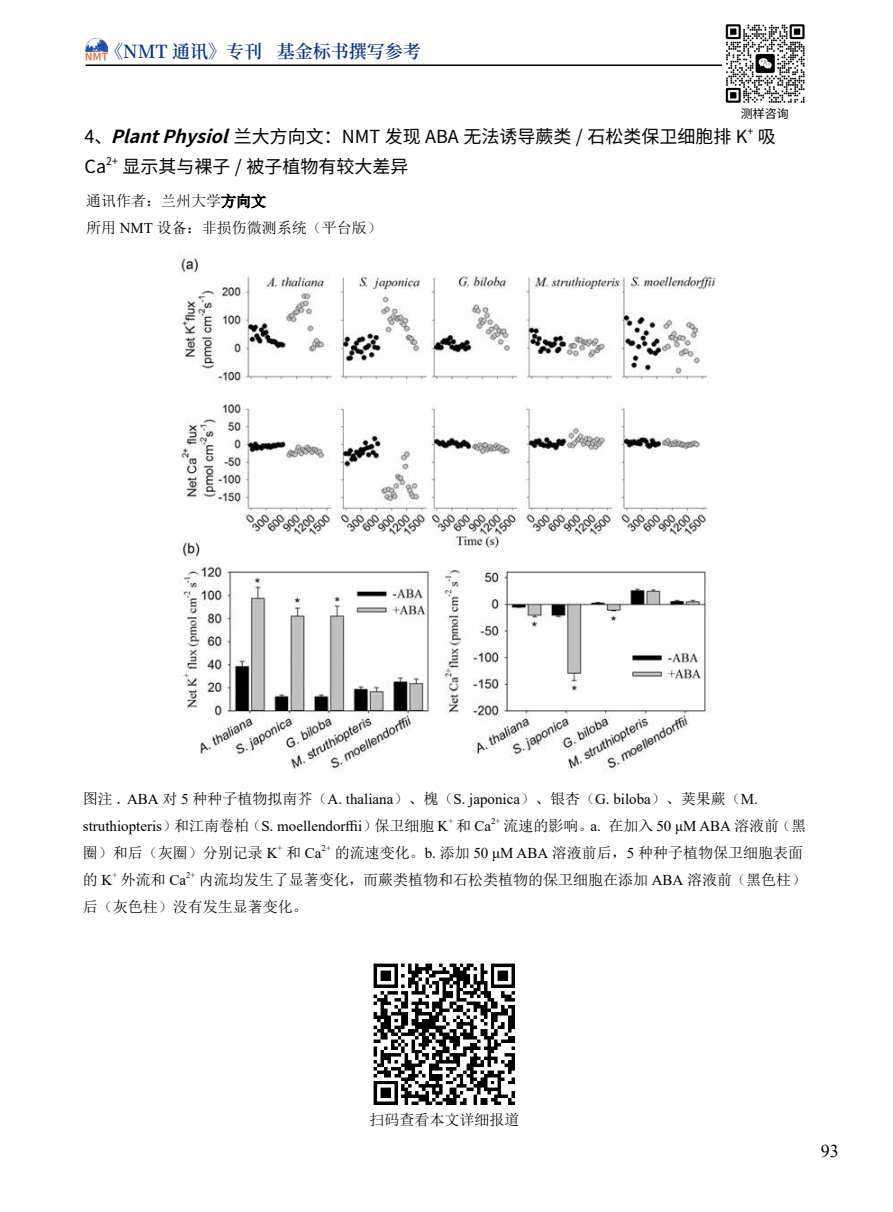
<style>
.page{position:relative;width:893px;height:1212px;background:#fff}
.page>*{position:absolute;margin:0;border:0;box-sizing:border-box;transform-origin:0 0}
.t1{font:18px "Noto Sans Hans";color:#000}
.t2{font:600 18px "Source Han Serif CN";color:#0c3388}
.t3{font:18px "Times New Roman";color:#000}
.t4{font:15px/27px "Sim Sun";color:#000}
.t5{font:15px/27px "Times New Roman";color:#000}
.t6{font:12px "Noto Sans Hans";color:#000}
.t7{font:10.5px "Noto Sans Hans";color:#000}
.t8{font:8.7px "Times New Roman";color:#000}
.s1{font-weight:700;font-style:italic}
.s2{font-family:"Times New Roman"}
.s3{font-family:"Sim Sun"}
</style>
<div class="page">
<hr style="left:86px;top:64px;width:721px;height:2px;background:#000">
<img style="left:86px;top:38px;width:22px;height:22px">
<img style="left:722px;top:24px;width:85px;height:79px">
<img style="left:178px;top:255px;width:538px;height:517px">
<img style="left:373px;top:963px;width:142px;height:142px">
<svg style="left:221px;top:193px;width:45px;height:16px"></svg>
<p class="t2" style="left:105px;top:41px;width:317px">《NMT 通讯》专刊 基金标书撰写参考</p>
<p class="t6" style="left:741px;top:106px;width:49px">测样咨询</p>
<p class="t1" style="left:85px;top:127px;width:664px">4、<span class="s1">PlantPhysiol</span>兰大方向文：NMT 发现 ABA 无法诱导蕨类 / 石松类保卫细胞排 K</p>
<p class="t7" style="left:748px;top:125px;width:7px">+</p>
<p class="t1" style="left:758px;top:127px;width:19px">吸</p>
<p class="t1" style="left:85px;top:157px;width:23px">Ca</p>
<p class="t7" style="left:106px;top:155px;width:13px">2+</p>
<p class="t1" style="left:122px;top:157px;width:288px">显示其与裸子 / 被子植物有较大差异</p>
<p class="t4" style="left:86px;top:188px;width:297px">通讯作者：兰州大学方向文<br>所用 <span class="s2">NMT</span> 设备：非损伤微测系统（平台版）</p>
<p class="t5" style="left:83px;top:785px;width:676px"><span class="s3">图注 .</span> ABA <span class="s3">对</span> 5 <span class="s3">种种子植物拟南芥（</span>A. thaliana<span class="s3">）、槐（</span>S. japonica<span class="s3">）、银杏（</span>G. biloba<span class="s3">）、荚果蕨（</span>M. struthiopteris<span class="s3">）和江南卷柏（</span>S. moellendorffii<span class="s3">）保卫细胞</span> K</p>
<p class="t8" style="left:448px;top:814px;width:6px">+</p>
<p class="t5" style="left:456px;top:812px;width:36px"><span class="s3">和</span>Ca</p>
<p class="t8" style="left:491px;top:814px;width:11px">2+</p>
<p class="t4" style="left:503px;top:812px;width:304px">流速的影响。<span class="s2">a.</span> 在加入 <span class="s2">50 μM ABA</span> 溶液前（黑</p>
<p class="t4" style="left:83px;top:839px;width:196px">圈）和后（灰圈）分别记录 <span class="s2">K</span></p>
<p class="t8" style="left:278px;top:841px;width:6px">+</p>
<p class="t5" style="left:286px;top:839px;width:37px"><span class="s3">和</span> Ca</p>
<p class="t8" style="left:322px;top:841px;width:11px">2+</p>
<p class="t4" style="left:335px;top:839px;width:470px">的流速变化。<span class="s2">b.</span> 添加 <span class="s2">50 μM ABA</span> 溶液前后，<span class="s2">5</span> 种种子植物保卫细胞表面</p>
<p class="t4" style="left:83px;top:866px;width:31px">的<span class="s2">K</span></p>
<p class="t8" style="left:112px;top:868px;width:6px">+</p>
<p class="t4" style="left:121px;top:866px;width:67px">外流和 <span class="s2">Ca</span></p>
<p class="t8" style="left:186px;top:868px;width:11px">2+</p>
<p class="t4" style="left:83px;top:866px;width:725px;text-indent:116px">内流均发生了显著变化，而蕨类植物和石松类植物的保卫细胞在添加 <span class="s2">ABA</span> 溶液前（黑色柱）后（灰色柱）没有发生显著变化。</p>
<p class="t4" style="left:370px;top:1106px;width:152px">扫码查看本文详细报道</p>
<p class="t3" style="left:821px;top:1138px;width:19px">93</p>
</div>
